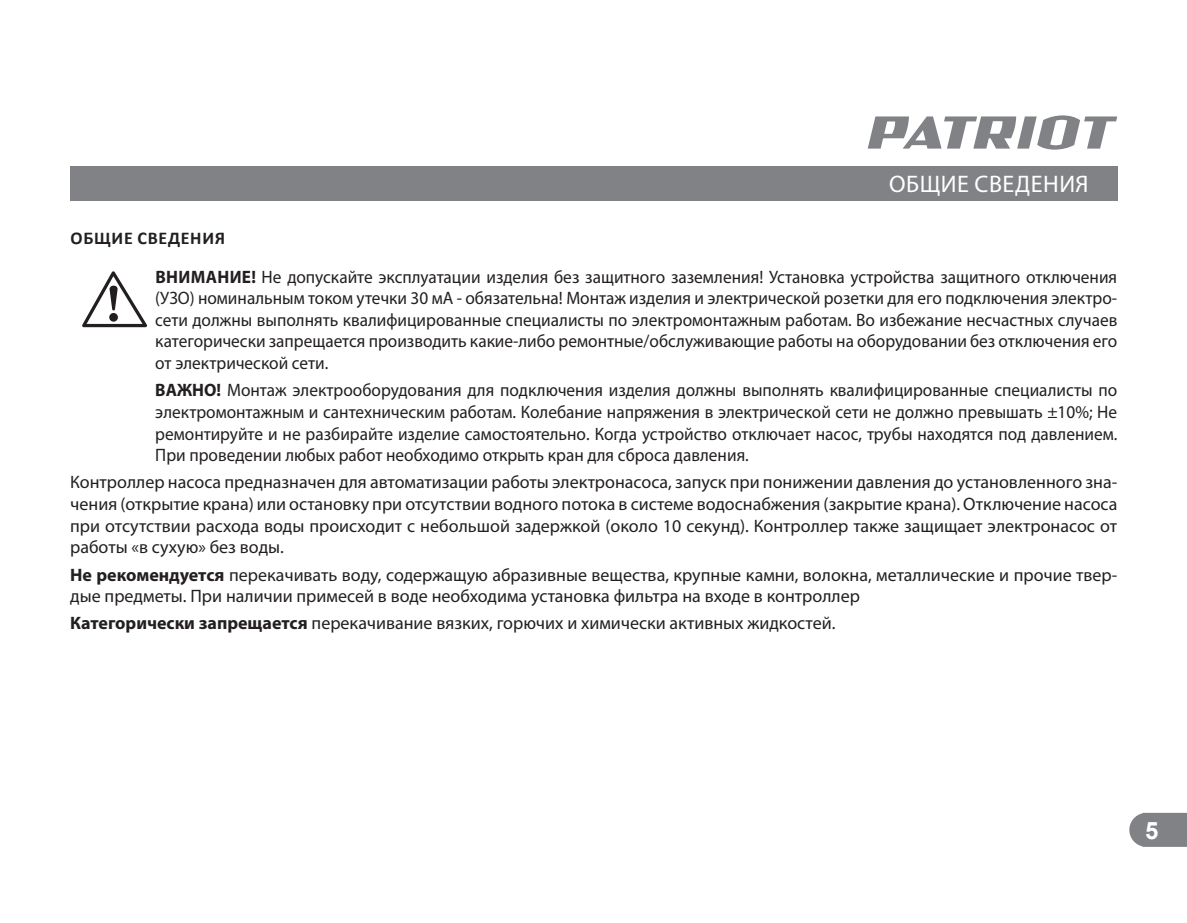
<style>
.page{position:relative;width:1187px;height:923px;background:#fff}
.page>*{position:absolute;margin:0;border:0;box-sizing:border-box;transform-origin:0 0}
.t1{font:24px "Myriad Pro";letter-spacing:.02em;color:#fff}
.t2{font:700 24px "Arial";color:#fff}
.t3{font:18px/21.6px "Myriad Pro";color:#231f20;text-align:justify;scale:.96 1}
.t4{font:18px/21.6px "Myriad Pro";color:#231f20;text-align:justify}
.t5{font:700 18px "Calibri";letter-spacing:.04em;color:#231f20}
.s1{font-weight:700}
</style>
<div class="page">
<svg style="left:1129px;top:813px;width:57px;height:34px;background:#898b8d"></svg>
<svg style="left:867px;top:115px;width:250px;height:35px"></svg>
<div style="left:70px;top:166px;width:1047px;height:34px;background:#808285"></div>
<svg style="left:82px;top:271px;width:65px;height:56px"></svg>
<hr style="left:0;top:0;width:1px;height:30px;background:#000">
<hr style="left:1186px;top:0;width:1px;height:30px;background:#000">
<h1 class="t1" style="left:889px;top:173px;width:201px">ОБЩИЕ СВЕДЕНИЯ</h1>
<p class="t5" style="left:71px;top:225px;width:156px">ОБЩИЕ СВЕДЕНИЯ</p>
<p class="t3" style="left:155px;top:266px;width:1003px"><span class="s1">ВНИМАНИЕ!</span> Не допускайте эксплуатации изделия без защитного заземления! Установка устройства защитного отключения (УЗО) номинальным током утечки 30 мА - обязательна! Монтаж изделия и электрической розетки для его подключения электро&shy;сети должны выполнять квалифицированные специалисты по электромонтажным работам. Во избежание несчастных случаев категорически запрещается производить какие-либо ремонтные/обслуживающие работы на оборудовании без отключения его от электрической сети.</p>
<p class="t3" style="left:155px;top:380px;width:1003px"><span class="s1">ВАЖНО!</span> Монтаж электрооборудования для подключения изделия должны выполнять квалифицированные специалисты по электромонтажным и сантехническим работам. Колебание напряжения в электрической сети не должно превышать ±10%; Не ремонтируйте и не разбирайте изделие самостоятельно. Когда устройство отключает насос, трубы находятся под давлением.<br>При проведении любых работ необходимо открыть кран для сброса давления.</p>
<p class="t4" style="left:70px;top:472px;width:1048px">Контроллер насоса предназначен для автоматизации работы электронасоса, запуск при понижении давления до установленного зна&shy;чения (открытие крана) или остановку при отсутствии водного потока в системе водоснабжения (закрытие крана). Отключение насоса при отсутствии расхода воды происходит с небольшой задержкой (около 10 секунд). Контроллер также защищает электронасос от работы «в сухую» без воды.</p>
<p class="t4" style="left:70px;top:564px;width:1048px"><span class="s1">Не рекомендуется</span> перекачивать воду, содержащую абразивные вещества, крупные камни, волокна, металлические и прочие твер&shy;дые предметы. При наличии примесей в воде необходима установка фильтра на входе в контроллер</p>
<p class="t4" style="left:70px;top:613px;width:766px"><span class="s1">Категорически запрещается</span> перекачивание вязких, горючих и химически активных жидкостей.</p>
<h1 class="t2" style="left:1145px;top:816px;width:15px">5</h1>
</div>
